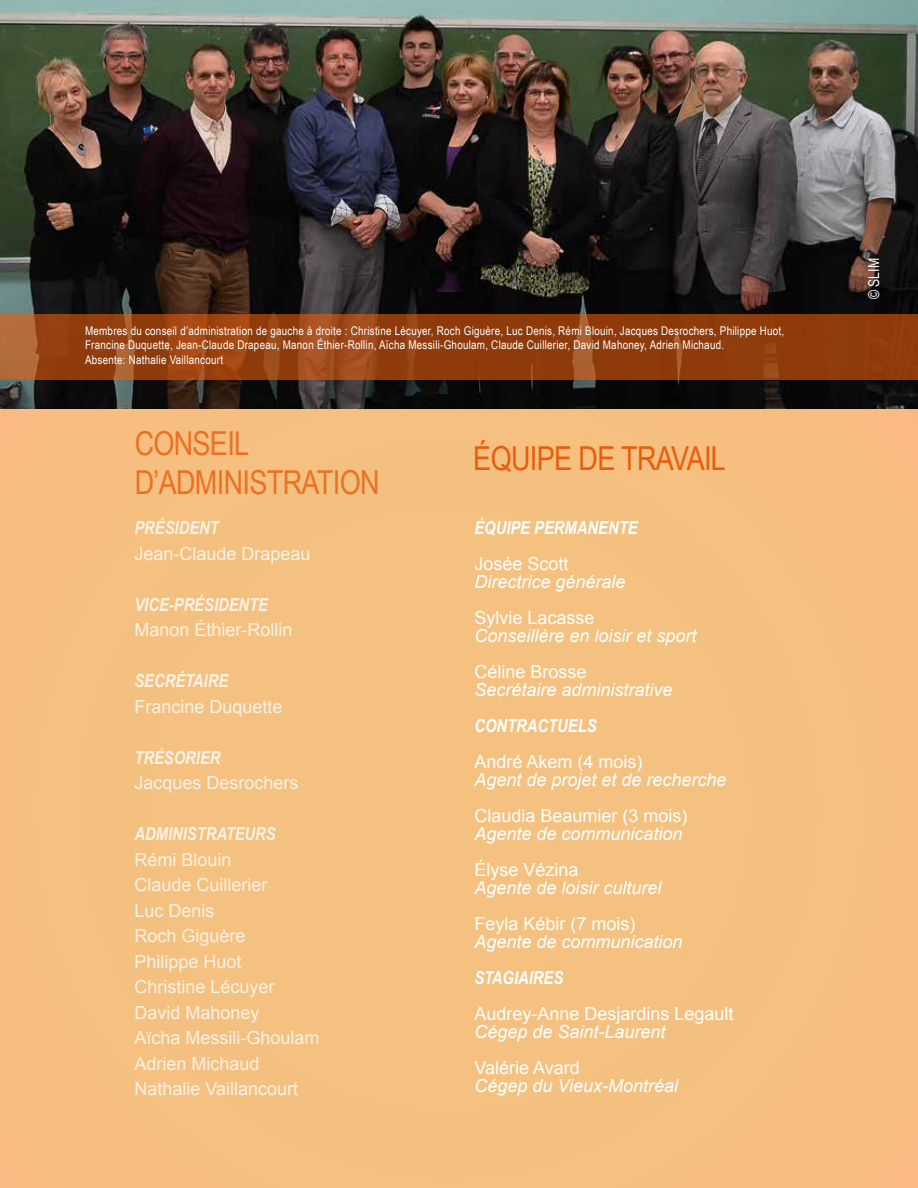
<style>
.page{position:relative;width:918px;height:1188px;background:#fff}
.page>*{position:absolute;margin:0;border:0;box-sizing:border-box;transform-origin:0 0}
.t1{font:33px/39.6px "Arial Narrow";letter-spacing:-.02em;color:#e85d0d}
.t2{font:18px/25.5px "Arial";color:#fff}
.t3{font:italic 18px "Arial";color:#fff}
.t4{font:italic 700 18px "Arial Narrow";color:#fff}
.t5{font:15px "Arial Narrow";color:#fff}
.t6{font:12px/14.4px "Arial Narrow";letter-spacing:.02em;color:#fff}
</style>
<div class="page">
<div style="left:0;top:408px;width:918px;height:780px;background:#f4c080"></div>
<img style="left:0;top:0;width:918px;height:408px">
<svg style="left:0;top:314px;width:918px;height:66px;background:#954111"></svg>
<p class="t6" style="left:85px;top:323px;width:701px">Membres du conseil d’administration de gauche à droite : Christine Lécuyer, Roch Giguère, Luc Denis, Rémi Blouin, Jacques Desrochers, Philippe Huot,<br>Francine Duquette, Jean-Claude Drapeau, Manon Éthier-Rollin, Aïcha Messili-Ghoulam, Claude Cuillerier, David Mahoney, Adrien Michaud.<br>Absente: Nathalie Vaillancourt</p>
<h1 class="t1" style="left:134px;top:422px;width:247px">CONSEIL<br>D’ADMINISTRATION</h1>
<p class="t4" style="left:134px;top:514px;width:86px">PRÉSIDENT</p>
<p class="t2" style="left:134px;top:541px;width:178px">Jean-Claude Drapeau</p>
<p class="t4" style="left:134px;top:591px;width:135px">VICE-PRÉSIDENTE</p>
<p class="t2" style="left:134px;top:617px;width:160px">Manon Éthier-Rollin</p>
<p class="t4" style="left:134px;top:667px;width:95px">SECRÉTAIRE</p>
<p class="t2" style="left:134px;top:694px;width:150px">Francine Duquette</p>
<p class="t4" style="left:134px;top:744px;width:88px">TRÉSORIER</p>
<p class="t2" style="left:134px;top:770px;width:166px">Jacques Desrochers</p>
<p class="t4" style="left:134px;top:820px;width:143px">ADMINISTRATEURS</p>
<p class="t2" style="left:134px;top:847px;width:187px">Rémi Blouin<br>Claude Cuillerier<br>Luc Denis<br>Roch Giguère<br>Philippe Huot<br>Christine Lécuyer<br>David Mahoney<br>Aïcha Messili-Ghoulam<br>Adrien Michaud<br>Nathalie Vaillancourt</p>
<h1 class="t1" style="left:473px;top:437px;width:254px">ÉQUIPE DE TRAVAIL</h1>
<p class="t4" style="left:474px;top:514px;width:165px">ÉQUIPE PERMANENTE</p>
<p class="t2" style="left:474px;top:551px;width:96px">Josée Scott</p>
<p class="t3" style="left:474px;top:570px;width:153px">Directrice générale</p>
<p class="t2" style="left:474px;top:605px;width:122px">Sylvie Lacasse</p>
<p class="t3" style="left:474px;top:624px;width:224px">Conseillère en loisir et sport</p>
<p class="t2" style="left:474px;top:659px;width:114px">Céline Brosse</p>
<p class="t3" style="left:474px;top:678px;width:200px">Secrétaire administrative</p>
<p class="t4" style="left:474px;top:712px;width:124px">CONTRACTUELS</p>
<p class="t2" style="left:474px;top:749px;width:170px">André Akem (4 mois)</p>
<p class="t3" style="left:474px;top:768px;width:254px">Agent de projet et de recherche</p>
<p class="t2" style="left:474px;top:803px;width:215px">Claudia Beaumier (3 mois)</p>
<p class="t3" style="left:474px;top:822px;width:210px">Agente de communication</p>
<p class="t2" style="left:474px;top:857px;width:106px">Élyse Vézina</p>
<p class="t3" style="left:474px;top:876px;width:189px">Agente de loisir culturel</p>
<p class="t2" style="left:474px;top:911px;width:163px">Feyla Kébir (7 mois)</p>
<p class="t3" style="left:474px;top:930px;width:210px">Agente de communication</p>
<p class="t4" style="left:474px;top:964px;width:90px">STAGIAIRES</p>
<p class="t2" style="left:474px;top:1001px;width:261px">Audrey-Anne Desjardins Legault</p>
<p class="t3" style="left:474px;top:1020px;width:193px">Cégep de Saint-Laurent</p>
<p class="t2" style="left:474px;top:1055px;width:107px">Valérie Avard</p>
<p class="t3" style="left:474px;top:1074px;width:205px">Cégep du Vieux-Montréal</p>
<p class="t5" style="left:863px;top:299px;width:43px;rotate:-90deg">© SLIM</p>
</div>
